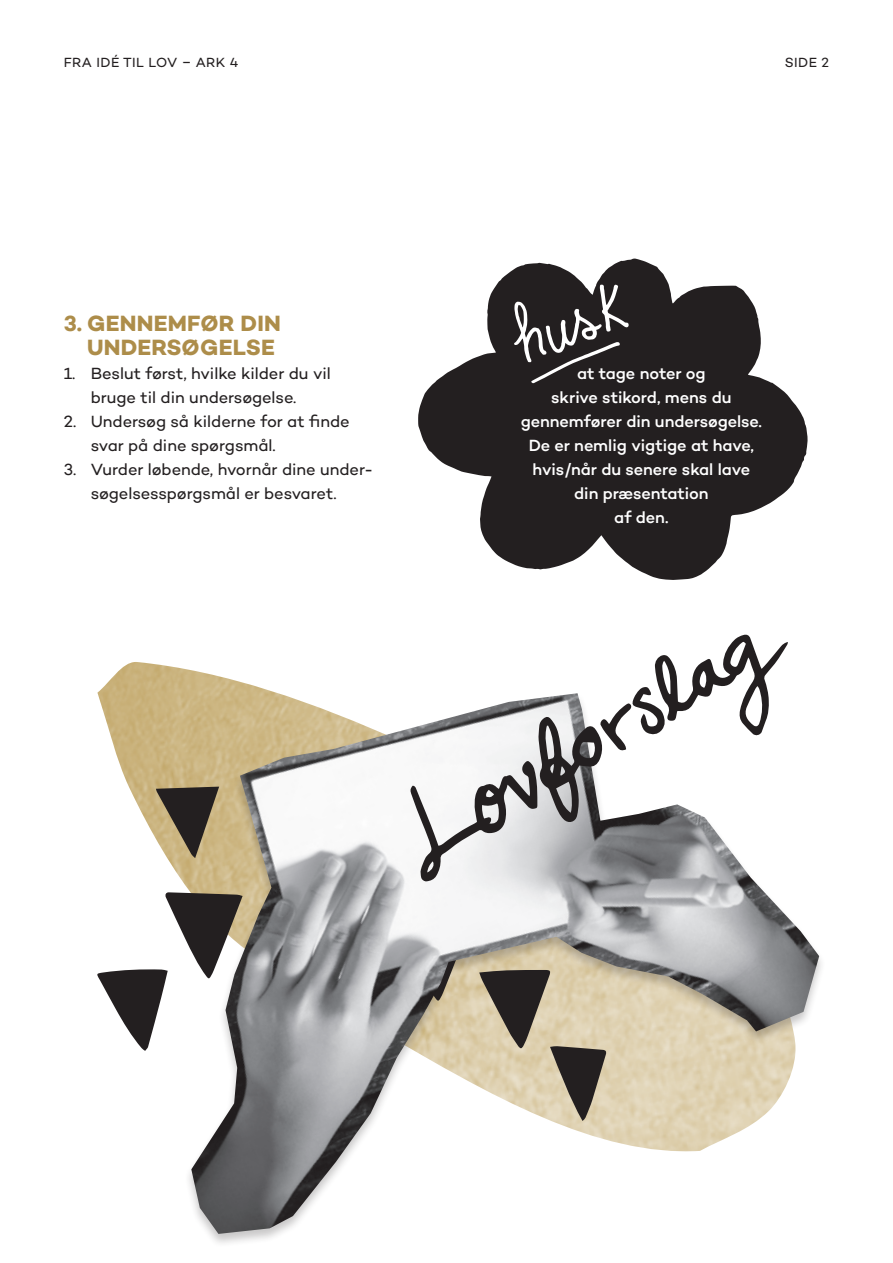
<style>
.page{position:relative;width:893px;height:1263px;background:#fff}
.page>*{position:absolute;margin:0;border:0;box-sizing:border-box;transform-origin:0 0}
.t1{font:700 22.5px/24px "Campton";letter-spacing:.01em;color:#ad8d4a;text-align:right}
.t2{font:16.5px/24px "Campton";letter-spacing:-.005em;color:#231f20;text-align:center}
.t3{font:500 16.5px "Campton";letter-spacing:-.005em;color:#fff}
.t4{font:13.5px "Campton";letter-spacing:.035em;color:#231f20}
</style>
<div class="page">
<img style="left:97px;top:662px;width:153px;height:221px">
<svg style="left:97px;top:892px;width:87px;height:159px"></svg>
<svg style="left:156px;top:787px;width:28px;height:71px;background:#8d7f62"></svg>
<div style="left:184px;top:692px;width:643px;height:556px;background:#231f20;opacity:.25"></div>
<img style="left:191px;top:693px;width:628px;height:541px">
<svg style="left:418px;top:258px;width:390px;height:322px;fill:#231f20"></svg>
<svg style="left:514px;top:285px;width:163px;height:98px;background:#3e3a3b"></svg>
<svg style="left:250px;top:634px;width:538px;height:487px"></svg>
<p class="t4" style="left:64px;top:53px;width:176px">FRA IDÉ TIL LOV – ARK 4</p>
<p class="t4" style="left:785px;top:53px;width:46px">SIDE 2</p>
<p class="t1" style="left:64px;top:310px;width:219px">3. GENNEMFØR DIN<br>UNDERSØGELSE</p>
<p class="t2" style="left:64px;top:361px;width:269px">1. Beslut først, hvilke kilder du vil bruge til din undersøgelse.</p>
<p class="t2" style="left:91px;top:409px;width:260px;text-align:left;text-indent:-27px">2. Undersøg så kilderne for at finde svar på dine spørgsmål.</p>
<p class="t2" style="left:64px;top:457px;width:311px">3. Vurder løbende, hvornår dine under&shy;søgelsesspørgsmål er besvaret.</p>
<p class="t3" style="left:577px;top:363px;width:130px">at tage noter og</p>
<p class="t3" style="left:551px;top:387px;width:182px">skrive stikord, mens du</p>
<p class="t3" style="left:521px;top:411px;width:243px">gennemfører din undersøgelse.</p>
<p class="t3" style="left:529px;top:435px;width:227px">De er nemlig vigtige at have,</p>
<p class="t3" style="left:533px;top:459px;width:219px">hvis/når du senere skal lave</p>
<p class="t3" style="left:574px;top:483px;width:136px">din præsentation</p>
<p class="t3" style="left:614px;top:507px;width:56px">af den.</p>
</div>
